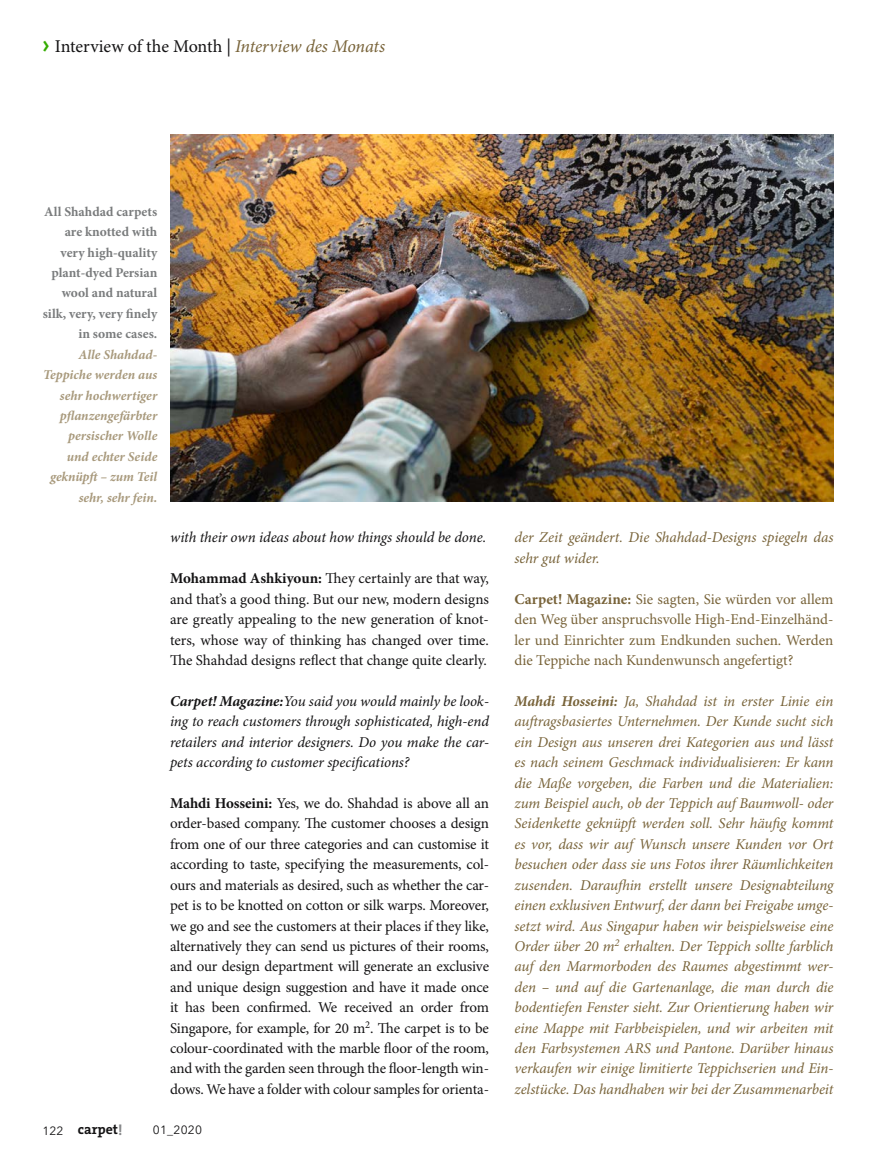
<style>
.page{position:relative;width:893px;height:1170px;background:#fff}
.page>*{position:absolute;margin:0;border:0;box-sizing:border-box;transform-origin:0 0}
.t1{font:18px "Minion Pro";letter-spacing:-.005em;color:#141314}
.t2{font:italic 15px/20.4px "Minion Pro";letter-spacing:-.005em;color:#786339}
.t3{font:15px/20.4px "Minion Pro";letter-spacing:-.01em;color:#141314;text-align:justify}
.t4{font:italic 15px/20.4px "Minion Pro";letter-spacing:-.005em;color:#141314;text-align:justify}
.t5{font:15px/20.4px "Minion Pro";color:#786339;text-align:justify}
.t6{font:700 13.95px "The Serif";color:#141314}
.t7{font:italic 700 13.5px/20.4px "Minion Pro";letter-spacing:-.005em;color:#a8997c;text-align:right}
.t8{font:700 13.5px/20.4px "Minion Pro";color:#7a7c7d;text-align:right}
.t9{font:12px "Avenir Next";letter-spacing:.02em;color:#141314}
.s1{font-family:"Avenir Next";font-weight:600;font-size:24px;color:#34ac00}
.s2{font-style:italic;color:#786339}
.s3{font-weight:700}
.s4{font-family:"Avenir Next";font-weight:400;font-size:12px}
.s5{font-size:14.7px;color:#868789}
</style>
<div class="page">
<img style="left:170px;top:134px;width:663px;height:367px">
<p class="t1" style="left:43px;top:36px;width:344px"><span class="s1">›</span> Interview of the Month | <span class="s2">Interview des Monats</span></p>
<p class="t8" style="left:43px;top:201px;width:116px">All Shahdad carpets are knotted with very high-quality plant-dyed Persian wool and natural silk, very, very finely in some cases.</p>
<p class="t7" style="left:43px;top:344px;width:116px">Alle Shahdad-<br>Teppiche werden aus sehr hochwertiger pflanzengefärbter persischer Wolle und echter Seide geknüpft – zum Teil sehr, sehr fein.</p>
<p class="t4" style="left:170px;top:528px;width:318px">with their own ideas about how things should be done.</p>
<p class="t3" style="left:170px;top:569px;width:320px"><span class="s3">Mohammad Ashkiyoun:</span> They certainly are that way, and that’s a good thing. But our new, modern designs are greatly appealing to the new generation of knot&shy;ters, whose way of thinking has changed over time.<br>The Shahdad designs reflect that change quite clearly.</p>
<p class="t4" style="left:170px;top:691px;width:320px"><span class="s3">Carpet! Magazine:</span>You said you would mainly be look&shy;ing to reach customers through sophisticated, high-end retailers and interior designers. Do you make the car&shy;pets according to customer specifications?</p>
<p class="t3" style="left:170px;top:793px;width:320px"><span class="s3">Mahdi Hosseini:</span> Yes, we do. Shahdad is above all an order-based company. The customer chooses a design from one of our three categories and can customise it according to taste, specifying the measurements, col&shy;ours and materials as desired, such as whether the car&shy;pet is to be knotted on cotton or silk warps. Moreover, we go and see the customers at their places if they like, alternatively they can send us pictures of their rooms, and our design department will generate an exclusive and unique design suggestion and have it made once it has been confirmed. We received an order from Singapore, for example, for 20 m<sup>2</sup>. The carpet is to be colour-coordinated with the marble floor of the room, and with the garden seen through the floor-length win&shy;dows. We have a folder with colour samples for orienta-</p>
<p class="t6" style="left:43px;top:1117px;width:82px"><span class="s4">122</span> carpet<span class="s5">!</span></p>
<p class="t9" style="left:153px;top:1122px;width:51px">01_2020</p>
<p class="t2" style="left:514px;top:528px;width:320px">der Zeit geändert. Die Shahdad-Designs spiegeln das sehr gut wider.</p>
<p class="t5" style="left:514px;top:589px;width:320px"><span class="s3">Carpet! Magazine:</span> Sie sagten, Sie würden vor allem den Weg über anspruchsvolle High-End-Einzelhänd&shy;ler und Einrichter zum Endkunden suchen. Werden die Teppiche nach Kundenwunsch angefertigt?</p>
<p class="t2" style="left:514px;top:691px;width:320px;text-align:justify"><span class="s3">Mahdi Hosseini:</span> Ja, Shahdad ist in erster Linie ein auftragsbasiertes Unternehmen. Der Kunde sucht sich ein Design aus unseren drei Kategorien aus und lässt es nach seinem Geschmack individualisieren: Er kann die Maße vorgeben, die Farben und die Materialien: zum Beispiel auch, ob der Teppich auf Baumwoll- oder Seidenkette geknüpft werden soll. Sehr häufig kommt es vor, dass wir auf Wunsch unsere Kunden vor Ort besuchen oder dass sie uns Fotos ihrer Räumlichkeiten zusenden. Daraufhin erstellt unsere Designabteilung einen exklusiven Entwurf, der dann bei Freigabe umge&shy;setzt wird. Aus Singapur haben wir beispielsweise eine Order über 20 m<sup>2</sup> erhalten. Der Teppich sollte farblich auf den Marmorboden des Raumes abgestimmt wer&shy;den – und auf die Gartenanlage, die man durch die bodentiefen Fenster sieht. Zur Orientierung haben wir eine Mappe mit Farbbeispielen, und wir arbeiten mit den Farbsystemen ARS und Pantone. Darüber hinaus verkaufen wir einige limitierte Teppichserien und Ein&shy;zelstücke. Das handhaben wir bei der Zusammenarbeit</p>
</div>
